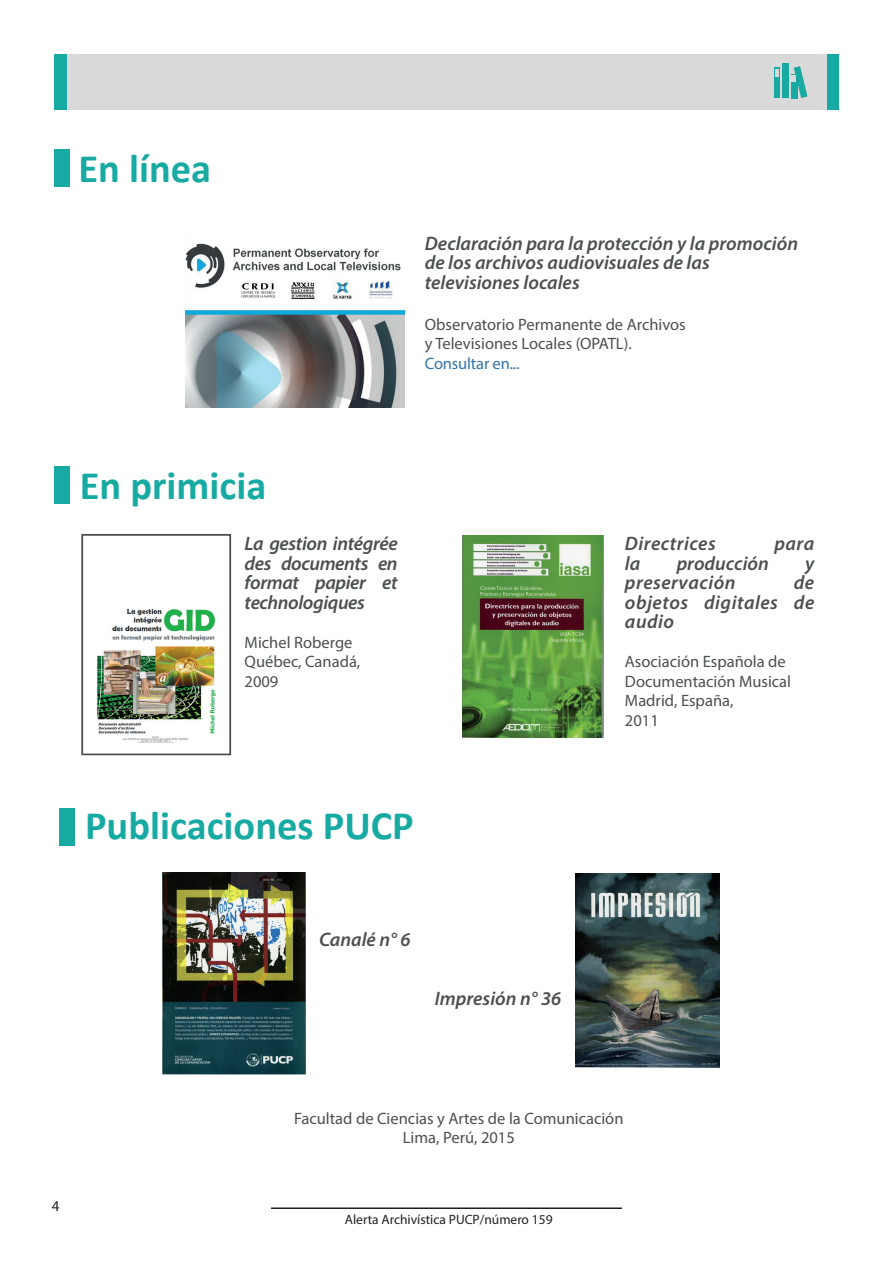
<style>
.page{position:relative;width:893px;height:1263px;background:#fff}
.page>*{position:absolute;margin:0;border:0;box-sizing:border-box;transform-origin:0 0}
.t1{font:700 40.5px "Calibri";color:#17aaa3}
.t2{font:italic 600 19.5px/19.5px "Myriad Pro";color:#4c5050;text-align:justify}
.t3{font:italic 600 19.5px "Myriad Pro";letter-spacing:.025em;color:#4c5050}
.t4{font:16.5px/19.5px "Myriad Pro";color:#4c5050}
.t5{font:16.5px "Myriad Pro";letter-spacing:-.01em;color:#3275a7}
.t6{font:15px "Myriad Pro";color:#231f20}
.t7{font:13.5px "Myriad Pro";color:#231f20}
</style>
<div class="page">
<hr style="left:271px;top:1207px;width:351px;height:2px;background:#231f20">
<div style="left:54px;top:54px;width:12px;height:56px;background:#17aaa3"></div>
<div style="left:54px;top:149px;width:16px;height:38px;background:#17aaa3"></div>
<div style="left:54px;top:466px;width:16px;height:38px;background:#17aaa3"></div>
<div style="left:68px;top:54px;width:771px;height:56px;background:#d8d9d8"></div>
<div style="left:827px;top:54px;width:12px;height:56px;background:#17aaa3"></div>
<div style="left:774px;top:67px;width:7px;height:31px;background:#17aaa3"></div>
<div style="left:781px;top:63px;width:8px;height:35px;background:#17aaa3"></div>
<hr style="left:780px;top:63px;width:1px;height:35px;background:#d8d9d8">
<svg style="left:776px;top:69px;width:3px;height:7px"></svg>
<svg style="left:791px;top:66px;width:16px;height:33px"></svg>
<div style="left:60px;top:808px;width:15px;height:38px;background:#17aaa3"></div>
<img style="left:82px;top:534px;width:149px;height:221px">
<img style="left:162px;top:872px;width:144px;height:202px">
<img style="left:463px;top:536px;width:140px;height:202px">
<img style="left:186px;top:243px;width:218px;height:164px">
<img style="left:575px;top:873px;width:145px;height:194px">
<h1 class="t1" style="left:78px;top:143px;width:134px">En línea</h1>
<p class="t2" style="left:425px;top:233px;width:375px;text-align:left">Declaración para la protección y la promoción de los archivos audiovisuales de las televisiones locales</p>
<p class="t4" style="left:425px;top:314px;width:262px">Observatorio Permanente de Archivos y Televisiones Locales (OPATL).</p>
<p class="t5" style="left:425px;top:353px;width:96px">Consultar en...</p>
<h1 class="t1" style="left:80px;top:460px;width:188px">En primicia</h1>
<p class="t2" style="left:245px;top:533px;width:155px">La gestion intégrée des documents en format papier et technologiques</p>
<p class="t4" style="left:245px;top:632px;width:117px">Michel Roberge<br>Québec, Canadá,<br>2009</p>
<h1 class="t1" style="left:85px;top:799px;width:330px">Publicaciones PUCP</h1>
<p class="t2" style="left:319px;top:929px;width:93px">Canalé n° 6</p>
<p class="t2" style="left:435px;top:989px;width:128px">Impresión n° 36</p>
<p class="t3" style="left:625px;top:531px;width:92px">Directrices</p>
<p class="t2" style="left:774px;top:533px;width:41px">para</p>
<p class="t2" style="left:625px;top:553px;width:17px">la</p>
<p class="t2" style="left:677px;top:553px;width:94px">producción</p>
<p class="t2" style="left:805px;top:553px;width:11px">y</p>
<p class="t3" style="left:625px;top:570px;width:112px">preservación</p>
<p class="t2" style="left:625px;top:572px;width:191px;text-indent:169px">de objetos digitales de audio</p>
<p class="t4" style="left:625px;top:652px;width:168px">Asociación Española de<br>Documentación Musical<br>Madrid, España,<br>2011</p>
<p class="t6" style="left:52px;top:1197px;width:9px">4</p>
<p class="t4" style="left:294px;top:1108px;width:331px;text-align:center">Facultad de Ciencias y Artes de la Comunicación<br>Lima, Perú, 2015</p>
<p class="t7" style="left:345px;top:1211px;width:209px">Alerta Archivística PUCP/número 159</p>
</div>
